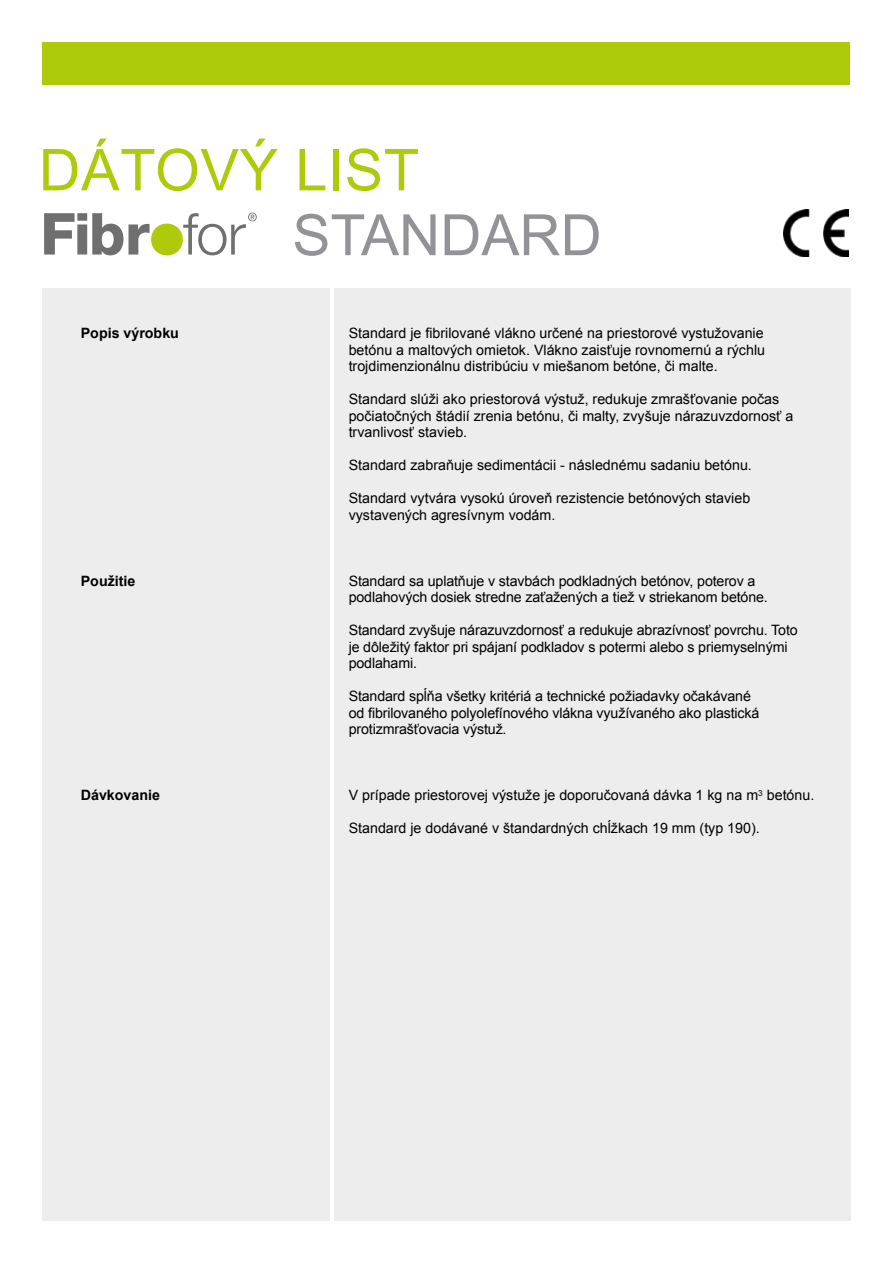
<style>
.page{position:relative;width:893px;height:1263px;background:#fff}
.page>*{position:absolute;margin:0;border:0;box-sizing:border-box;transform-origin:0 0}
.t1{font:57.75px "Arial";letter-spacing:.01em;color:#afca0b}
.t2{font:57px "Arial";color:#939397}
.t3{font:14.25px/16.5px "Arial";color:#000}
.t4{font:700 14.25px "Arial";color:#000}
</style>
<div class="page">
<div style="left:43px;top:43px;width:807px;height:42px;background:#afca0b"></div>
<div style="left:43px;top:288px;width:287px;height:932px;background:#ededed"></div>
<div style="left:334px;top:288px;width:516px;height:932px;background:#ededed"></div>
<svg style="left:44px;top:213px;width:106px;height:42px"></svg>
<div style="left:151px;top:224px;width:32px;height:31px;background:#afca0b;border-radius:50%"></div>
<svg style="left:183px;top:213px;width:74px;height:42px"></svg>
<img style="left:783px;top:210px;width:65px;height:46px">
<h1 class="t1" style="left:39px;top:130px;width:382px">DÁTOVÝ LIST</h1>
<h2 class="t2" style="left:292px;top:196px;width:311px">STANDARD</h2>
<p class="t4" style="left:81px;top:323px;width:100px">Popis výrobku</p>
<p class="t3" style="left:349px;top:325px;width:418px;text-align:justify">Standard je fibrilované vlákno určené na priestorové vystužovanie betónu a maltových omietok. Vlákno zaisťuje rovnomernú a rýchlu trojdimenzionálnu distribúciu v miešanom betóne, či malte.</p>
<p class="t3" style="left:349px;top:391px;width:446px">Standard slúži ako priestorová výstuž, redukuje zmrašťovanie počas počiatočných štádií zrenia betónu, či malty, zvyšuje nárazuvzdornosť a trvanlivosť stavieb.</p>
<p class="t3" style="left:349px;top:457px;width:405px">Standard zabraňuje sedimentácii - následnému sadaniu betónu.</p>
<p class="t3" style="left:349px;top:490px;width:403px">Standard vytvára vysokú úroveň rezistencie betónových stavieb vystavených agresívnym vodám.</p>
<p class="t4" style="left:81px;top:571px;width:56px">Použitie</p>
<p class="t3" style="left:349px;top:573px;width:421px">Standard sa uplatňuje v stavbách podkladných betónov, poterov a podlahových dosiek stredne zaťažených a tiež v striekanom betóne.</p>
<p class="t3" style="left:349px;top:622px;width:451px">Standard zvyšuje nárazuvzdornosť a redukuje abrazívnosť povrchu. Toto je dôležitý faktor pri spájaní podkladov s potermi alebo s priemyselnými podlahami.</p>
<p class="t3" style="left:349px;top:688px;width:412px">Standard spĺňa všetky kritériá a technické požiadavky očakávané od fibrilovaného polyolefínového vlákna využívaného ako plastická protizmrašťovacia výstuž.</p>
<p class="t4" style="left:81px;top:785px;width:81px">Dávkovanie</p>
<p class="t3" style="left:349px;top:787px;width:467px">V prípade priestorovej výstuže je doporučovaná dávka 1 kg na m<sup>3</sup> betónu.</p>
<p class="t3" style="left:349px;top:820px;width:413px">Standard je dodávané v štandardných chĺžkach 19 mm (typ 190).</p>
</div>
